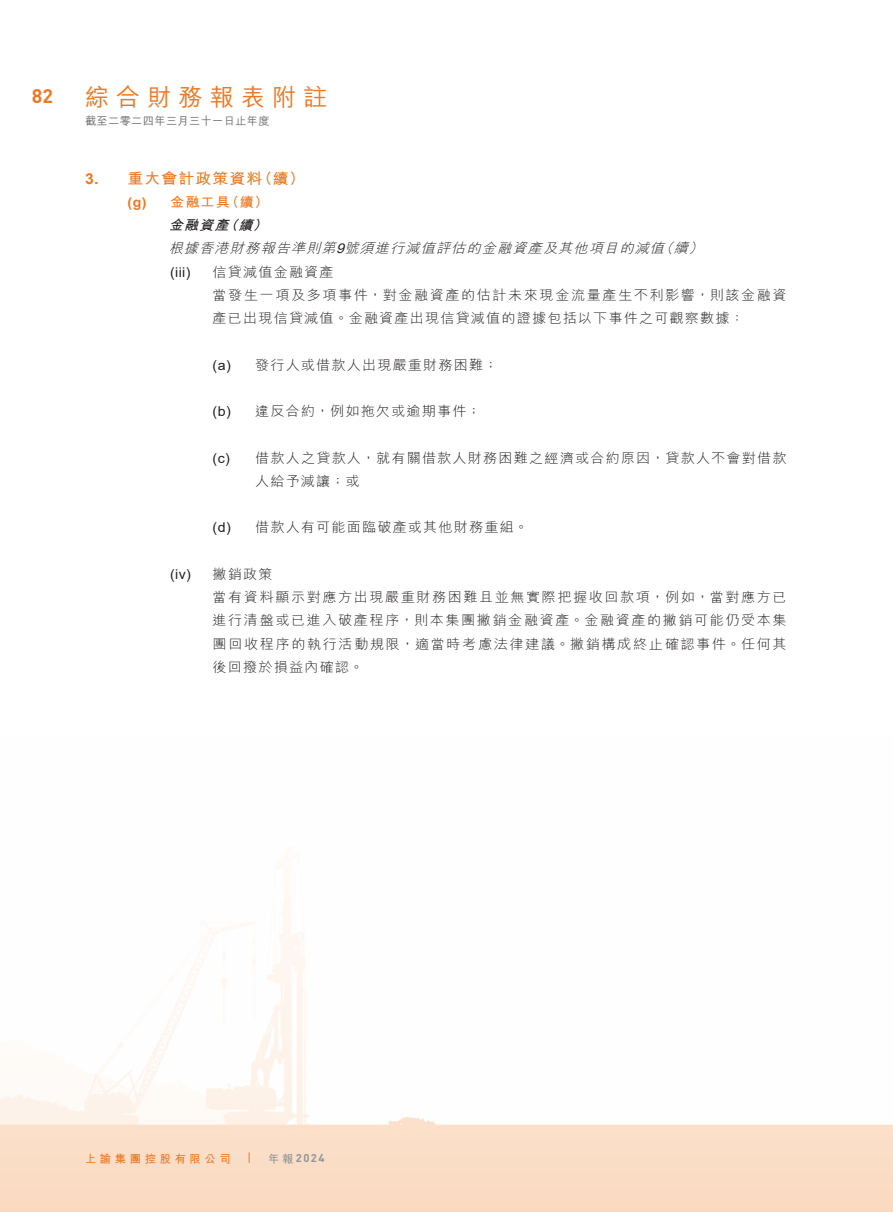
<style>
.page{position:relative;width:893px;height:1212px;background:#fff}
.page>*{position:absolute;margin:0;border:0;box-sizing:border-box;transform-origin:0 0}
.t1{font:500 24px "M Hei HK";letter-spacing:.3em;color:#ec7923}
.t2{font:700 19.5px "DIN Pro";color:#ec7923}
.t3{font:700 15px "M Hei HK";letter-spacing:.08em;color:#ec7923;scale:1.05 1}
.t4{font:300 13.5px/23.2px "M Hei HK";letter-spacing:.08em;color:#231f20;scale:1.05 1}
.t5{font:300 13.5px/23.2px "M Hei HK";letter-spacing:.105em;color:#231f20;scale:1.05 1}
.t6{font:italic 300 13.5px/23.2px "M Hei HK";color:#231f20;scale:1.05 1}
.t7{font:13.5px "Arial";color:#231f20;scale:1.05 1}
.t8{font:500 11.25px "M Hei HK";letter-spacing:.03em;color:#6c6d70}
.t9{font:700 11.25px "M Hei HK";letter-spacing:.33em;color:#ec7923}
.t10{font:700 11.25px "DIN Pro";color:#939598}
.s1{font-family:"Arial"}
.s2{font-family:"Arial";font-weight:700;font-style:normal;color:#ec7923}
.s3{font-weight:700;font-style:normal;color:#ec7923}
.s4{font-weight:700}
.s5{font-family:"Arial";font-weight:400}
.s6{font-family:"M Hei HK"}
</style>
<div class="page">
<h2 class="t2" style="left:32px;top:83px;width:23px">82</h2>
<h1 class="t1" style="left:85px;top:80px;width:244px">綜合財務報表附註</h1>
<p class="t8" style="left:85px;top:113px;width:186px">截至二零二四年三月三十一日止年度</p>
<p class="t3" style="left:85px;top:167px;width:211px"><span class="s1">3.</span> 重大會計政策資料（續）</p>
<p class="t6" style="left:169px;top:190px;width:514px;text-indent:-41px"><span class="s2">(g)</span> <span class="s3">金融工具（續）<br></span><span class="s4">金融資產（續）<br></span>根據香港財務報告準則第<span class="s5">9</span>號須進行減值評估的金融資產及其他項目的減值（續）</p>
<p class="t7" style="left:170px;top:262px;width:21px">(iii)</p>
<p class="t4" style="left:213px;top:259px;width:548px">信貸減值金融資產<br>當發生一項及多項事件，對金融資產的估計未來現金流量產生不利影響，則該金融資產已出現信貸減值。金融資產出現信貸減值的證據包括以下事件之可觀察數據：</p>
<p class="t4" style="left:213px;top:352px;width:273px"><span class="s5">(a)</span> 發行人或借款人出現嚴重財務困難；</p>
<p class="t4" style="left:213px;top:399px;width:257px"><span class="s5">(b)</span> 違反合約，例如拖欠或逾期事件；</p>
<p class="t4" style="left:255px;top:445px;width:508px;text-indent:-43px"><span class="s5">(c)</span> 借款人之貸款人，就有關借款人財務困難之經濟或合約原因，貸款人不會對借款人給予減讓；或</p>
<p class="t4" style="left:213px;top:515px;width:302px"><span class="s5">(d)</span> 借款人有可能面臨破產或其他財務重組。</p>
<p class="t7" style="left:170px;top:565px;width:21px">(iv)</p>
<p class="t5" style="left:213px;top:562px;width:548px">撇銷政策<br>當有資料顯示對應方出現嚴重財務困難且並無實際把握收回款項，例如，當對應方已進行清盤或已進入破產程序，則本集團撇銷金融資產。金融資產的撇銷可能仍受本集團回收程序的執行活動規限，適當時考慮法律建議。撇銷構成終止確認事件。任何其後回撥於損益內確認。</p>
<p class="t9" style="left:85px;top:1150px;width:147px">上諭集團控股有限公司</p>
<p class="t10" style="left:268px;top:1150px;width:58px"><span class="s6">年報</span>2024</p>
</div>
